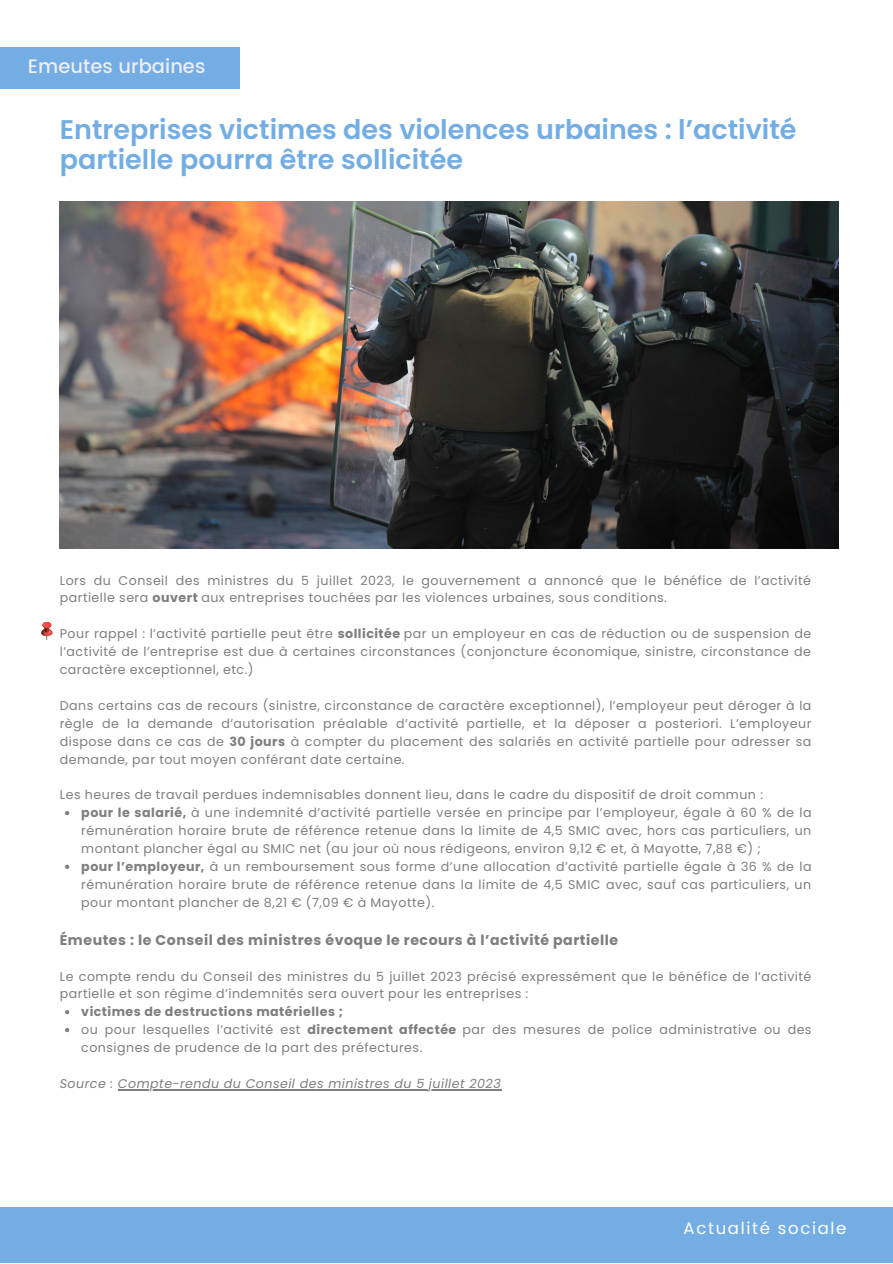
<style>
.page{position:relative;width:893px;height:1264px;background:#fff}
.page>*{position:absolute;margin:0;border:0;box-sizing:border-box;transform-origin:0 0}
.t1{font:600 27px/30.3px "Poppins";color:#73ade4}
.t2{font:500 19.5px "Poppins";color:#eee}
.t3{font:16.5px "Poppins";letter-spacing:.1em;color:#fff}
.t4{font:700 14.1px "Poppins";letter-spacing:.035em;color:#7e7e7e}
.t5{font:12.6px/17.9px "Poppins";letter-spacing:.035em;color:#7e7e7e;text-align:justify}
.t6{font:italic 12.6px "Poppins";letter-spacing:.035em;color:#7e7e7e}
.t7{font:700 12.6px "Poppins";letter-spacing:.035em;color:#7e7e7e}
.s1{font-weight:700}
</style>
<div class="page">
<svg style="left:65px;top:811px;width:4px;height:4px"></svg>
<svg style="left:65px;top:864px;width:4px;height:4px"></svg>
<svg style="left:65px;top:1010px;width:4px;height:4px"></svg>
<svg style="left:65px;top:1028px;width:4px;height:4px"></svg>
<hr style="left:118px;top:1088px;width:383px;height:2px;background:#7e7e7e">
<div style="left:0;top:1207px;width:892px;height:55px;background:#73ade4"></div>
<div style="left:0;top:48px;width:239px;height:41px;background:#73ade4"></div>
<img style="left:60px;top:201px;width:778px;height:348px">
<svg style="left:41px;top:622px;width:11px;height:18px"></svg>
<p class="t2" style="left:28px;top:54px;width:179px">Emeutes urbaines</p>
<p class="t1" style="left:60px;top:114px;width:738px">Entreprises victimes des violences urbaines : l’activité partielle pourra être sollicitée</p>
<p class="t5" style="left:60px;top:571px;width:752px">Lors du Conseil des ministres du 5 juillet 2023, le gouvernement a annoncé que le bénéfice de l’activité partielle sera <span class="s1">ouvert</span> aux entreprises touchées par les violences urbaines, sous conditions.</p>
<p class="t5" style="left:60px;top:625px;width:753px">Pour rappel : l’activité partielle peut être <span class="s1">sollicitée</span> par un employeur en cas de réduction ou de suspension de l’activité de l’entreprise est due à certaines circonstances (conjoncture économique, sinistre, circonstance de caractère exceptionnel, etc.)</p>
<p class="t5" style="left:60px;top:696px;width:753px">Dans certains cas de recours (sinistre, circonstance de caractère exceptionnel), l’employeur peut déroger à la règle de la demande d’autorisation préalable d’activité partielle, et la déposer a posteriori. L’employeur dispose dans ce cas de <span class="s1">30 jours</span> à compter du placement des salariés en activité partielle pour adresser sa demande, par tout moyen conférant date certaine.</p>
<p class="t5" style="left:60px;top:786px;width:704px">Les heures de travail perdues indemnisables donnent lieu, dans le cadre du dispositif de droit commun :</p>
<p class="t5" style="left:81px;top:804px;width:731px"><span class="s1">pour le salarié,</span> à une indemnité d’activité partielle versée en principe par l’employeur, égale à 60 % de la rémunération horaire brute de référence retenue dans la limite de 4,5 SMIC avec, hors cas particuliers, un montant plancher égal au SMIC net (au jour où nous rédigeons, environ 9,12 € et, à Mayotte, 7,88 €) ;</p>
<p class="t5" style="left:81px;top:857px;width:731px"><span class="s1">pour l’employeur,</span> à un remboursement sous forme d’une allocation d’activité partielle égale à 36 % de la rémunération horaire brute de référence retenue dans la limite de 4,5 SMIC avec, sauf cas particuliers, un pour montant plancher de 8,21 € (7,09 € à Mayotte).</p>
<p class="t4" style="left:60px;top:929px;width:560px">Émeutes : le Conseil des ministres évoque le recours à l’activité partielle</p>
<p class="t5" style="left:60px;top:967px;width:753px">Le compte rendu du Conseil des ministres du 5 juillet 2023 précisé expressément que le bénéfice de l’activité partielle et son régime d’indemnités sera ouvert pour les entreprises :</p>
<p class="t7" style="left:81px;top:1003px;width:263px">victimes de destructions matérielles ;</p>
<p class="t5" style="left:81px;top:1020px;width:731px">ou pour lesquelles l’activité est <span class="s1">directement affectée</span> par des mesures de police administrative ou des consignes de prudence de la part des préfectures.</p>
<p class="t6" style="left:60px;top:1074px;width:442px">Source : Compte-rendu du Conseil des ministres du 5 juillet 2023</p>
<p class="t3" style="left:683px;top:1216px;width:164px">Actualité sociale</p>
</div>
